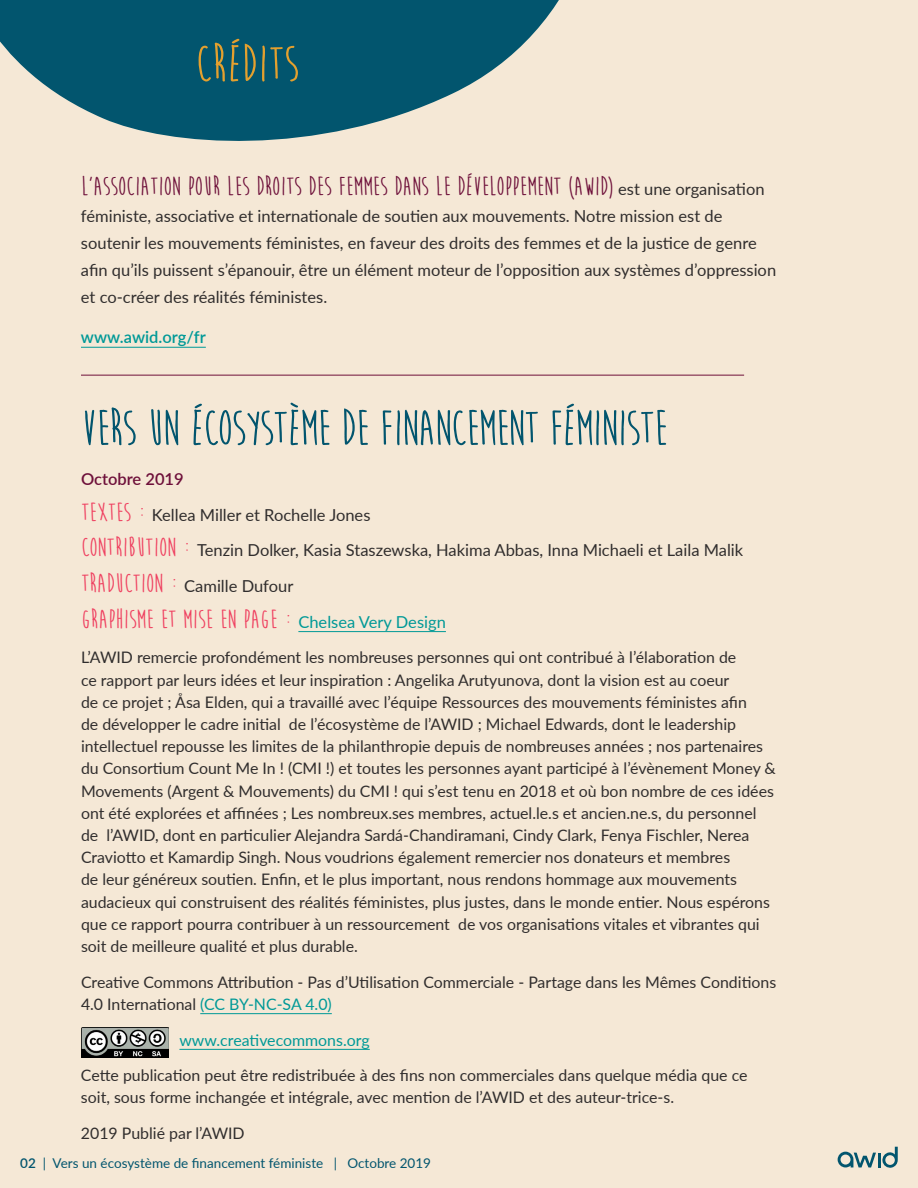
<style>
.page{position:relative;width:918px;height:1188px;background:#f5e8d6}
.page>*{position:absolute;margin:0;border:0;box-sizing:border-box;transform-origin:0 0}
.t1{font:700 52.5px "Moon Flower";color:#e4a02e}
.t2{font:700 51px "Moon Flower";letter-spacing:-.025em;color:#02556e}
.t3{font:700 27px "Moon Flower";color:#6e103a}
.t4{font:700 27px "Moon Flower";color:#ef4060}
.t5{font:16.5px/27px "Lato";color:#302d2d}
.t6{font:600 16.5px "Lato";color:#009997}
.t7{font:15.9px/22.2px "Lato";color:#302d2d}
.t8{font:15.9px "Lato";color:#009997}
.t9{font:13.5px "Lato";color:#02556e}
.s1{font-family:"Lato";font-weight:400;font-size:16.5px;color:#302d2d}
.s2{font-weight:600;color:#6e103a}
.s3{font-family:"Moon Flower";font-weight:700;font-size:27px;color:#ef4060}
.s4{font-family:"Lato";font-weight:400;font-size:16.5px;color:#009997}
.s5{color:#009997}
.s6{font-weight:600}
</style>
<div class="page">
<svg style="left:0;top:0;width:559px;height:141px;fill:#02556e"></svg>
<svg style="left:838px;top:1147px;width:60px;height:21px"></svg>
<hr style="left:81px;top:347px;width:125px;height:1px;background:#009997">
<hr style="left:298px;top:631px;width:148px;height:1px;background:#009997">
<hr style="left:200px;top:1013px;width:132px;height:1px;background:#009997">
<hr style="left:179px;top:1049px;width:191px;height:1px;background:#009997">
<hr style="left:81px;top:375px;width:663px;height:1px;background:#6e103a">
<img style="left:81px;top:1027px;width:88px;height:31px">
<h1 class="t1" style="left:195px;top:36px;width:105px">CRÉDITS</h1>
<h3 class="t3" style="left:81px;top:172px;width:685px">L’ASSOCIATION POUR LES DROITS DES FEMMES DANS LE DÉVELOPPEMENT (AWID) <span class="s1">est une organisation</span></h3>
<p class="t5" style="left:81px;top:202px;width:697px">féministe, associative et internationale de soutien aux mouvements. Notre mission est de soutenir les mouvements féministes, en faveur des droits des femmes et de la justice de genre afin qu’ils puissent s’épanouir, être un élément moteur de l’opposition aux systèmes d’oppression et co-créer des réalités féministes.</p>
<p class="t6" style="left:81px;top:325px;width:126px">www.awid.org/fr</p>
<h2 class="t2" style="left:81px;top:401px;width:588px">VERS UN ÉCOSYSTÈME DE FINANCEMENT FÉMINISTE</h2>
<p class="t5" style="left:81px;top:461px;width:664px;line-height:35.7px"><span class="s2">Octobre 2019<br></span><span class="s3">TEXTES :</span> Kellea Miller et Rochelle Jones<br><span class="s3">CONTRIBUTION :</span> Tenzin Dolker, Kasia Staszewska, Hakima Abbas, Inna Michaeli et Laila Malik <span class="s3">TRADUCTION :</span> Camille Dufour</p>
<h3 class="t4" style="left:81px;top:605px;width:366px">GRAPHISME ET MISE EN PAGE : <span class="s4">Chelsea Very Design</span></h3>
<p class="t7" style="left:81px;top:646px;width:696px">L’AWID remercie profondément les nombreuses personnes qui ont contribué à l’élaboration de<br>ce rapport par leurs idées et leur inspiration : Angelika Arutyunova, dont la vision est au coeur<br>de ce projet ; Åsa Elden, qui a travaillé avec l’équipe Ressources des mouvements féministes afin<br>de développer le cadre initial de l’écosystème de l’AWID ; Michael Edwards, dont le leadership intellectuel repousse les limites de la philanthropie depuis de nombreuses années ; nos partenaires du Consortium Count Me In ! (CMI !) et toutes les personnes ayant participé à l’évènement Money &amp; Movements (Argent &amp; Mouvements) du CMI ! qui s’est tenu en 2018 et où bon nombre de ces idées ont été explorées et affinées ; Les nombreux.ses membres, actuel.le.s et ancien.ne.s, du personnel de l’AWID, dont en particulier Alejandra Sardá-Chandiramani, Cindy Clark, Fenya Fischler, Nerea Craviotto et Kamardip Singh. Nous voudrions également remercier nos donateurs et membres<br>de leur généreux soutien. Enfin, et le plus important, nous rendons hommage aux mouvements audacieux qui construisent des réalités féministes, plus justes, dans le monde entier. Nous espérons que ce rapport pourra contribuer à un ressourcement de vos organisations vitales et vibrantes qui soit de meilleure qualité et plus durable.</p>
<p class="t7" style="left:81px;top:970px;width:697px">Creative Commons Attribution - Pas d’Utilisation Commerciale - Partage dans les Mêmes Conditions<br>4.0 International <span class="s5">(CC BY-NC-SA 4.0)</span></p>
<p class="t8" style="left:179px;top:1028px;width:192px">www.creativecommons.org</p>
<p class="t7" style="left:81px;top:1064px;width:668px">Cette publication peut être redistribuée à des fins non commerciales dans quelque média que ce soit, sous forme inchangée et intégrale, avec mention de l’AWID et des auteur-trice-s.</p>
<p class="t7" style="left:81px;top:1122px;width:165px">2019 Publié par l’AWID</p>
<p class="t9" style="left:20px;top:1153px;width:412px"><span class="s6">02</span> | Vers un écosystème de financement féministe | Octobre 2019</p>
</div>
